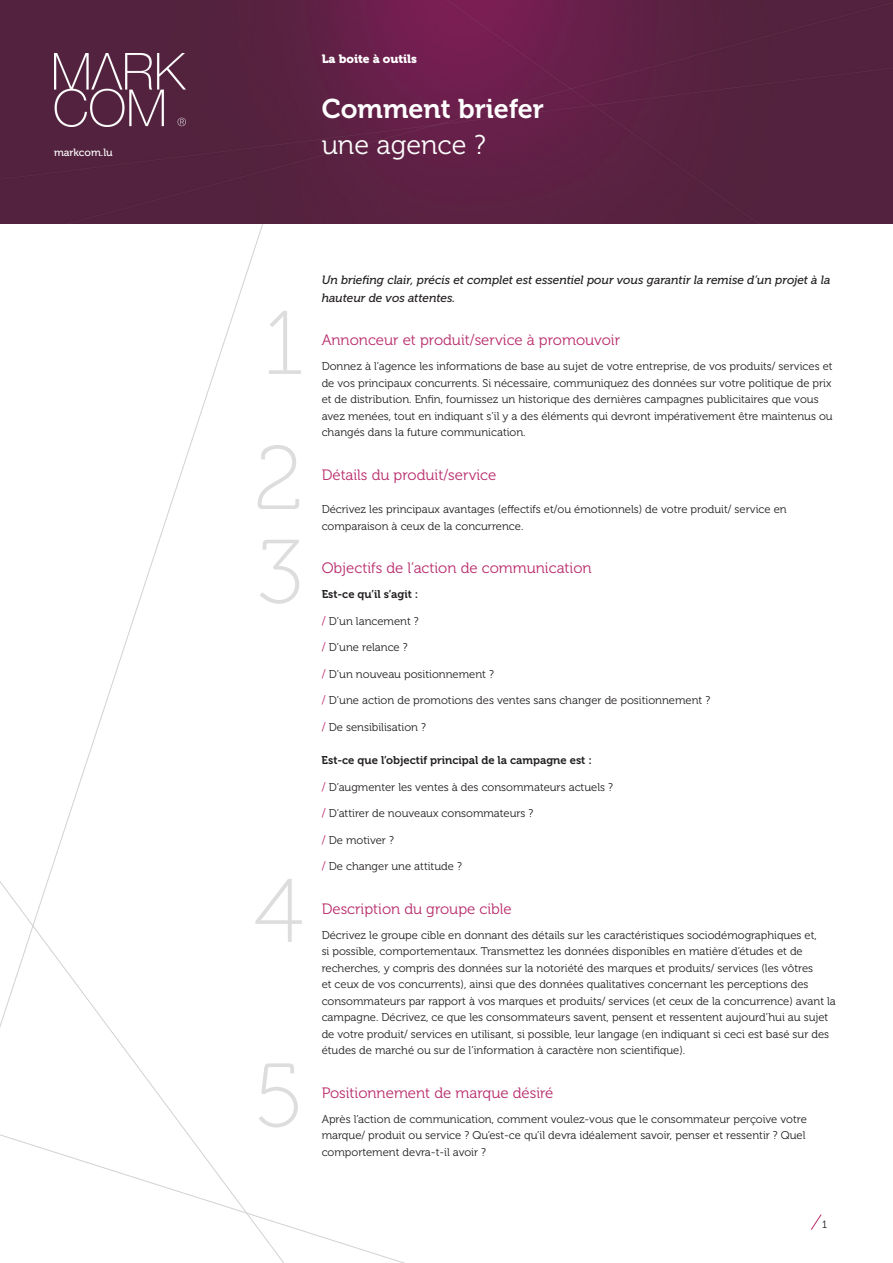
<style>
.page{position:relative;width:893px;height:1263px;background:#fff}
.page>*{position:absolute;margin:0;border:0;box-sizing:border-box;transform-origin:0 0}
.t1{font:90px/135.1px "Museo 100";color:#ddddde}
.t2{font:27px "Museo 700";color:#fff}
.t3{font:27px "Museo 300";color:#fff}
.t4{font:15px "Museo 300";color:#b82b6b}
.t5{font:italic 12px/18px "Museo 500";color:#231f20}
.t6{font:12px "Museo 900";color:#fff}
.t7{font:11.25px/16.5px "Museo 300";color:#231f20}
.t8{font:11.25px "Museo 700";color:#231f20}
.t9{font:10.5px "Museo 500";color:#fff}
.t10{font:10.5px "Museo 300";color:#231f20}
.s1{font-size:12px;color:#b82b6b}
</style>
<div class="page">
<svg style="left:811px;top:1214px;width:11px;height:16px"></svg>
<svg style="left:0;top:166px;width:282px;height:631px"></svg>
<img style="left:1px;top:1px;width:891px;height:222px">
<img style="left:55px;top:54px;width:131px;height:73px">
<svg style="left:0;top:797px;width:181px;height:327px"></svg>
<svg style="left:0;top:1124px;width:405px;height:139px"></svg>
<p class="t9" style="left:54px;top:146px;width:60px">markcom.lu</p>
<p class="t6" style="left:322px;top:52px;width:97px">La boite à outils</p>
<h2 class="t2" style="left:322px;top:94px;width:224px">Comment briefer</h2>
<h2 class="t3" style="left:322px;top:131px;width:165px">une agence ?</h2>
<h1 class="t1" style="left:254px;top:278px;width:52px">1<br>2</h1>
<h1 class="t1" style="left:257px;top:506px;width:48px">3</h1>
<h1 class="t1" style="left:254px;top:821px;width:52px;line-height:184.5px">4<br>5</h1>
<p class="t5" style="left:322px;top:270px;width:510px">Un briefing clair, précis et complet est essentiel pour vous garantir la remise d’un projet à la hauteur de vos attentes.</p>
<h3 class="t4" style="left:322px;top:332px;width:300px">Annonceur et produit/service à promouvoir</h3>
<p class="t7" style="left:322px;top:358px;width:512px">Donnez à l’agence les informations de base au sujet de votre entreprise, de vos produits/ services et de vos principaux concurrents. Si nécessaire, communiquez des données sur votre politique de prix et de distribution. Enfin, fournissez un historique des dernières campagnes publicitaires que vous avez menées, tout en indiquant s’il y a des éléments qui devront impérativement être maintenus ou changés dans la future communication.</p>
<h3 class="t4" style="left:322px;top:466px;width:176px">Détails du produit/service</h3>
<p class="t7" style="left:322px;top:501px;width:467px">Décrivez les principaux avantages (effectifs et/ou émotionnels) de votre produit/ service en comparaison à ceux de la concurrence.</p>
<h3 class="t4" style="left:322px;top:560px;width:271px">Objectifs de l’action de communication</h3>
<p class="t8" style="left:322px;top:588px;width:98px">Est-ce qu’il s’agit :</p>
<p class="t7" style="left:322px;top:613px;width:99px"><span class="s1">/</span> D’un lancement ?</p>
<p class="t7" style="left:322px;top:639px;width:88px"><span class="s1">/</span> D’une relance ?</p>
<p class="t7" style="left:322px;top:666px;width:174px"><span class="s1">/</span> D’un nouveau positionnement ?</p>
<p class="t7" style="left:322px;top:692px;width:390px"><span class="s1">/</span> D’une action de promotions des ventes sans changer de positionnement ?</p>
<p class="t7" style="left:322px;top:719px;width:106px"><span class="s1">/</span> De sensibilisation ?</p>
<p class="t8" style="left:322px;top:754px;width:272px">Est-ce que l’objectif principal de la campagne est :</p>
<p class="t7" style="left:322px;top:779px;width:293px"><span class="s1">/</span> D’augmenter les ventes à des consommateurs actuels ?</p>
<p class="t7" style="left:322px;top:805px;width:213px"><span class="s1">/</span> D’attirer de nouveaux consommateurs ?</p>
<p class="t7" style="left:322px;top:832px;width:74px"><span class="s1">/</span> De motiver ?</p>
<p class="t7" style="left:322px;top:858px;width:142px"><span class="s1">/</span> De changer une attitude ?</p>
<h3 class="t4" style="left:322px;top:900px;width:191px">Description du groupe cible</h3>
<p class="t7" style="left:322px;top:927px;width:516px">Décrivez le groupe cible en donnant des détails sur les caractéristiques sociodémographiques et,<br>si possible, comportementaux. Transmettez les données disponibles en matière d’études et de recherches, y compris des données sur la notoriété des marques et produits/ services (les vôtres<br>et ceux de vos concurrents), ainsi que des données qualitatives concernant les perceptions des consommateurs par rapport à vos marques et produits/ services (et ceux de la concurrence) avant la campagne. Décrivez, ce que les consommateurs savent, pensent et ressentent aujourd’hui au sujet de votre produit/ services en utilisant, si possible, leur langage (en indiquant si ceci est basé sur des études de marché ou sur de l’information à caractère non scientifique).</p>
<h3 class="t4" style="left:322px;top:1084px;width:233px">Positionnement de marque désiré</h3>
<p class="t7" style="left:322px;top:1111px;width:487px">Après l’action de communication, comment voulez-vous que le consommateur perçoive votre marque/ produit ou service ? Qu’est-ce qu’il devra idéalement savoir, penser et ressentir ? Quel comportement devra-t-il avoir ?</p>
<p class="t10" style="left:822px;top:1218px;width:6px">1</p>
</div>
